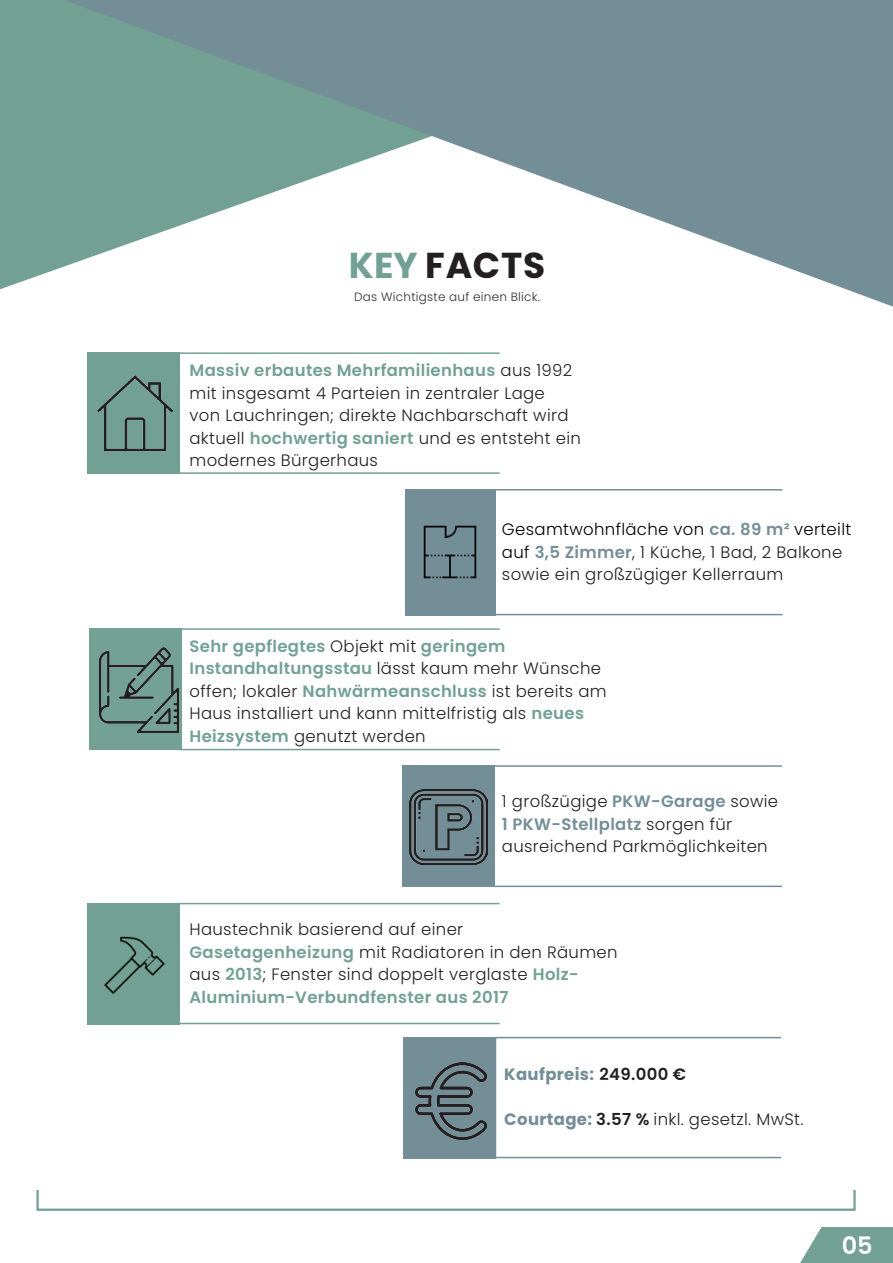
<style>
.page{position:relative;width:893px;height:1263px;background:#fff}
.page>*{position:absolute;margin:0;border:0;box-sizing:border-box;transform-origin:0 0}
.t1{font:700 36px "Poppins";letter-spacing:.02em;color:#231f20}
.t2{font:600 24px "Poppins";color:#fff}
.t3{font:300 16.5px/22.5px "Poppins";letter-spacing:.02em;color:#231f20}
.t4{font:700 16.5px "Poppins";letter-spacing:.02em;color:#748e97}
.t5{font:300 12px "Poppins";letter-spacing:.02em;color:#312f30}
.s1{color:#72a093}
.s2{font-weight:600;color:#72a093}
.s3{color:#000}
.s4{font-weight:600;color:#748e97}
.s5{font-weight:600;color:#73a194}
.s6{font-weight:600;color:#231f20}
.s7{font-weight:700;color:#748e97}
.s8{font-weight:600}
</style>
<div class="page">
<div style="left:36px;top:1189px;width:820px;height:22px;border:2px solid #72a093"></div>
<div style="left:0;top:0;width:64px;height:289px;background:#72a093"></div>
<svg style="left:64px;top:0;width:829px;height:307px"></svg>
<svg style="left:800px;top:1227px;width:93px;height:36px;background:#83aba0"></svg>
<div style="left:405px;top:489px;width:90px;height:126px;background:#748e97"></div>
<img style="left:423px;top:525px;width:54px;height:54px">
<div style="left:493px;top:489px;width:290px;height:126px;border:2px solid #748e97"></div>
<div style="left:178px;top:628px;width:322px;height:122px;border:2px solid #73a194"></div>
<div style="left:88px;top:352px;width:92px;height:122px;background:#72a093"></div>
<div style="left:178px;top:352px;width:322px;height:122px;border:2px solid #72a093"></div>
<div style="left:178px;top:903px;width:322px;height:121px;border:2px solid #72a093"></div>
<div style="left:493px;top:765px;width:290px;height:122px;border:2px solid #748e97"></div>
<div style="left:495px;top:1037px;width:287px;height:121px;border:2px solid #748e97"></div>
<div style="left:89px;top:628px;width:93px;height:122px;background:#73a194"></div>
<img style="left:99px;top:647px;width:80px;height:85px">
<div style="left:404px;top:1037px;width:92px;height:121px;background:#748e97"></div>
<img style="left:415px;top:1062px;width:72px;height:77px">
<div style="left:88px;top:903px;width:92px;height:121px;background:#72a093"></div>
<img style="left:104px;top:936px;width:61px;height:58px">
<div style="left:402px;top:765px;width:93px;height:122px;background:#748e97"></div>
<img style="left:409px;top:789px;width:79px;height:75px">
<img style="left:98px;top:376px;width:75px;height:75px">
<p class="t1" style="left:349px;top:245px;width:198px"><span class="s1">KEY</span> FACTS</p>
<p class="t5" style="left:354px;top:290px;width:187px">Das Wichtigste auf einen Blick.</p>
<p class="t3" style="left:189px;top:359px;width:393px"><span class="s2">Massiv erbautes Mehrfamilienhaus</span> aus 1992 mit insgesamt 4 Parteien in zentraler Lage<br>von Lauchringen; direkte Nachbarschaft wird aktuell <span class="s2">hochwertig saniert</span> und es entsteht ein modernes Bürgerhaus</p>
<p class="t3" style="left:502px;top:518px;width:351px"><span class="s3">Gesamtwohnfläche von</span> <span class="s4">ca. 89 m²</span> <span class="s3">verteilt auf</span> <span class="s4">3,5 Zimmer</span>, 1 Küche, 1 Bad, 2 Balkone sowie ein großzügiger Kellerraum</p>
<p class="t3" style="left:189px;top:635px;width:419px"><span class="s5">Sehr gepflegtes</span> Objekt mit <span class="s5">geringem Instandhaltungsstau</span> lässt kaum mehr Wünsche offen; lokaler <span class="s2">Nahwärmeanschluss</span> ist bereits am Haus installiert und kann mittelfristig als <span class="s2">neues Heizsystem</span> genutzt werden</p>
<p class="t3" style="left:502px;top:790px;width:278px">1 großzügige <span class="s4">PKW-Garage</span> sowie<br><span class="s4">1 PKW-Stellplatz</span> sorgen für ausreichend Parkmöglichkeiten</p>
<p class="t3" style="left:189px;top:918px;width:275px">Haustechnik basierend auf einer</p>
<p class="t3" style="left:189px;top:941px;width:430px"><span class="s5">Gasetagenheizung</span> mit Radiatoren in den Räumen aus <span class="s2">2013</span>; Fenster sind doppelt verglaste <span class="s2">Holz-<br>Aluminium-Verbundfenster aus 2017</span></p>
<p class="t4" style="left:504px;top:1064px;width:183px">Kaufpreis: <span class="s6">249.000 €</span></p>
<p class="t3" style="left:504px;top:1108px;width:301px"><span class="s7">Courtage:</span> <span class="s8">3.57 %</span> inkl. gesetzl. MwSt.</p>
<p class="t2" style="left:842px;top:1231px;width:32px">05</p>
</div>
